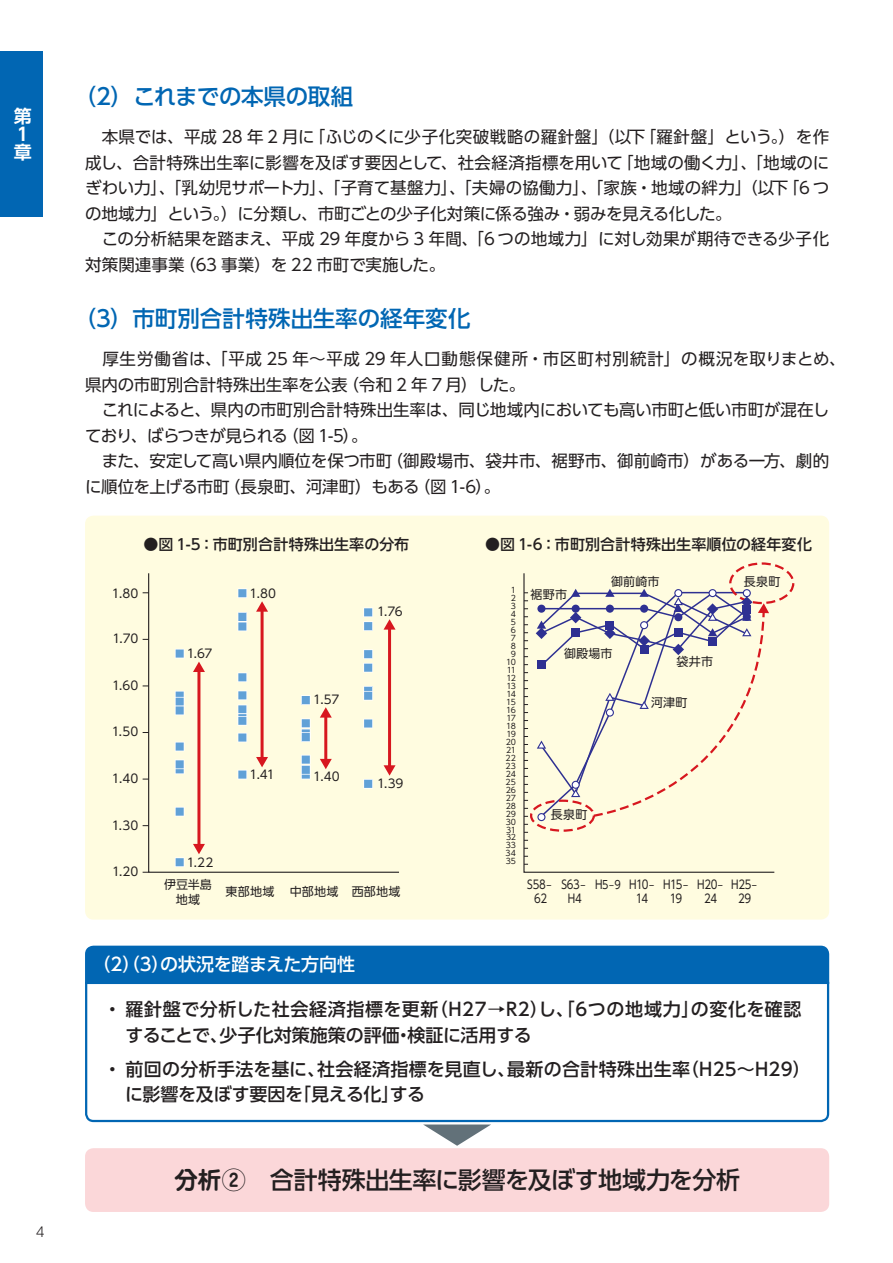
<style>
.page{position:relative;width:893px;height:1263px;background:#fff}
.page>*{position:absolute;margin:0;border:0;box-sizing:border-box;transform-origin:0 0}
.t1{font:24px "UD Shin Go Pr 6 N Medium 90 pv RKSJ H";letter-spacing:-.02em;color:#231f20}
.t2{font:22.5px "UD Shin Go Pr 6 N Medium 90 pv RKSJ H";color:#0166b3}
.t3{font:22.5px "UD Shin Go Pr 6 N Medium 90 pv RKSJ H";letter-spacing:-.02em;color:#0166b3}
.t4{font:18px/25.5px "UD Shin Go Pr 6 N Medium 90 pv RKSJ H";letter-spacing:.015em;color:#231f20}
.t5{font:18px "UD Shin Go Pr 6 N Medium 90 pv RKSJ H";letter-spacing:-.015em;color:#fff}
.t6{font:18px/18px "UD Shin Go Pr 6 N De Bold 83 pv RKSJ H";color:#fff}
.t7{font:16.5px/25.5px "UD Shin Go Pr 6 N Regular 90 pv RKSJ H";color:#231f20}
.t8{font:15px "UD Shin Go Pr 6 N Medium 90 pv RKSJ H";letter-spacing:.005em;color:#231f20}
.t9{font:13.5px "UD Shin Go Pr 6 N Light 90 pv RKSJ H";color:#231f20}
.t10{font:12px/15px "UD Shin Go Pr 6 N Regular 90 pv RKSJ H";letter-spacing:.005em;color:#231f20;text-align:center}
.t11{font:12px/13.5px "UD Shin Go Pr 6 N Regular 90 pv RKSJ H";letter-spacing:.005em;color:#231f20;text-align:center;scale:.85 1}
.t12{font:12px "UD Shin Go Pr 6 N Regular 90 pv RKSJ H";letter-spacing:.025em;color:#231f20}
.t13{font:7.8px/7.9px "UD Shin Go Pr 6 N Regular 90 pv RKSJ H";letter-spacing:-.02em;color:#231f20;text-align:right}
.s1{font-size:11.4px}
.s2{font-family:"Jun 501 Pro Bold 90 pv RKSJ H"}
</style>
<div class="page">
<div style="left:0;top:51px;width:43px;height:166px;background:#0166b3"></div>
<div style="left:85px;top:516px;width:744px;height:403px;background:#fffce0;border-radius:9px"></div>
<svg style="left:148px;top:573px;width:251px;height:300px"></svg>
<svg style="left:523px;top:572px;width:252px;height:301px"></svg>
<hr style="left:197px;top:670px;width:3px;height:176px;background:#d7171f">
<svg style="left:193px;top:662px;width:12px;height:10px"></svg>
<svg style="left:193px;top:844px;width:12px;height:10px"></svg>
<hr style="left:261px;top:610px;width:3px;height:149px;background:#d7171f">
<svg style="left:256px;top:601px;width:12px;height:11px"></svg>
<svg style="left:256px;top:757px;width:12px;height:10px"></svg>
<hr style="left:388px;top:628px;width:3px;height:139px;background:#d7171f">
<svg style="left:384px;top:619px;width:12px;height:11px"></svg>
<svg style="left:384px;top:765px;width:12px;height:11px"></svg>
<hr style="left:324px;top:716px;width:3px;height:45px;background:#d7171f">
<svg style="left:320px;top:707px;width:12px;height:11px"></svg>
<svg style="left:320px;top:759px;width:12px;height:10px"></svg>
<div style="left:530px;top:799px;width:65px;height:33px;border:2px dashed #d7171f;border-radius:50%"></div>
<div style="left:729px;top:562px;width:65px;height:42px;border:2px dashed #d7171f;border-radius:50%"></div>
<svg style="left:175px;top:649px;width:9px;height:9px"></svg>
<svg style="left:238px;top:588px;width:9px;height:10px"></svg>
<svg style="left:238px;top:612px;width:9px;height:19px"></svg>
<svg style="left:238px;top:672px;width:9px;height:10px"></svg>
<svg style="left:238px;top:690px;width:9px;height:35px"></svg>
<svg style="left:238px;top:733px;width:9px;height:9px"></svg>
<svg style="left:238px;top:770px;width:9px;height:9px"></svg>
<svg style="left:363px;top:779px;width:10px;height:10px"></svg>
<svg style="left:363px;top:719px;width:10px;height:9px"></svg>
<svg style="left:363px;top:686px;width:10px;height:14px"></svg>
<svg style="left:363px;top:649px;width:10px;height:23px"></svg>
<svg style="left:363px;top:607px;width:10px;height:24px"></svg>
<svg style="left:301px;top:755px;width:10px;height:24px"></svg>
<svg style="left:301px;top:718px;width:10px;height:24px"></svg>
<svg style="left:301px;top:695px;width:10px;height:10px"></svg>
<svg style="left:175px;top:691px;width:9px;height:24px"></svg>
<svg style="left:175px;top:742px;width:9px;height:9px"></svg>
<svg style="left:175px;top:759px;width:9px;height:15px"></svg>
<svg style="left:175px;top:807px;width:9px;height:9px"></svg>
<svg style="left:175px;top:857px;width:9px;height:10px"></svg>
<svg style="left:536px;top:589px;width:233px;height:232px"></svg>
<svg style="left:85px;top:981px;width:745px;height:142px"></svg>
<div style="left:85px;top:946px;width:744px;height:38px;background:#0166b3"></div>
<div style="left:85px;top:1148px;width:744px;height:64px;background:#fbd7d9;border-radius:9px"></div>
<svg style="left:423px;top:1124px;width:68px;height:22px"></svg>
<p class="t6" style="left:14px;top:109px;width:19px">第<br>１章</p>
<p class="t9" style="left:36px;top:1226px;width:10px">4</p>
<h2 class="t3" style="left:74px;top:88px;width:281px">（2）これまでの本県の取組</h2>
<p class="t7" style="left:85px;top:126px;width:746px">　本県では、平成 28 年 2 月に「ふじのくに少子化突破戦略の羅針盤」（以下「羅針盤」という。）を作成し、合計特殊出生率に影響を及ぼす要因として、社会経済指標を用いて「地域の働く力」、「地域のにぎわい力」、「乳幼児サポート力」、「子育て基盤力」、「夫婦の協働力」、「家族・地域の絆力」（以下「6 つの地域力」という。）に分類し、市町ごとの少子化対策に係る強み・弱みを見える化した。<br>　この分析結果を踏まえ、平成 29 年度から 3 年間、「6つの地域力」に対し効果が期待できる少子化対策関連事業（63 事業）を 22 市町で実施した。</p>
<h2 class="t2" style="left:74px;top:310px;width:398px">（3）市町別合計特殊出生率の経年変化</h2>
<p class="t7" style="left:85px;top:349px;width:762px">　厚生労働省は、「平成 25 年～平成 29 年人口動態保健所・市区町村別統計」の概況を取りまとめ、県内の市町別合計特殊出生率を公表（令和 2 年 7 月）した。<br>　これによると、県内の市町別合計特殊出生率は、同じ地域内においても高い市町と低い市町が混在しており、ばらつきが見られる（図 1-5）。<br>　また、安定して高い県内順位を保つ市町（御殿場市、袋井市、裾野市、御前崎市）がある一方、劇的に順位を上げる市町（長泉町、河津町）もある（図 1-6）。</p>
<p class="t8" style="left:144px;top:539px;width:267px">●図 1-5：市町別合計特殊出生率の分布</p>
<p class="t8" style="left:485px;top:539px;width:328px">●図 1-6：市町別合計特殊出生率順位の経年変化</p>
<p class="t10" style="left:112px;top:587px;width:28px">1.80</p>
<p class="t13" style="left:506px;top:587px;width:12px">1<br>2<br>3<br>4<br>5<br>6<br>7<br>8<br>9<br>10<br>11<br>12<br>13<br>14<br>15<br>16<br>17<br>18<br>19<br>20<br>21<br>22<br>23<br>24<br>25<br>26<br>27<br>28<br>29<br>30<br>31<br>32<br>33<br>34<br>35</p>
<p class="t10" style="left:249px;top:587px;width:28px">1.80</p>
<p class="t10" style="left:377px;top:606px;width:27px">1.76</p>
<p class="t10" style="left:112px;top:633px;width:27px">1.70</p>
<p class="t10" style="left:112px;top:680px;width:28px">1.60</p>
<p class="t10" style="left:112px;top:726px;width:28px">1.50</p>
<p class="t10" style="left:112px;top:773px;width:28px">1.40</p>
<p class="t10" style="left:112px;top:819px;width:28px">1.30</p>
<p class="t10" style="left:112px;top:865px;width:28px">1.20</p>
<p class="t10" style="left:187px;top:648px;width:27px">1.67</p>
<p class="t10" style="left:313px;top:694px;width:28px">1.57</p>
<p class="t10" style="left:249px;top:769px;width:27px">1.41</p>
<p class="t10" style="left:313px;top:771px;width:28px">1.40</p>
<p class="t10" style="left:377px;top:777px;width:28px">1.39</p>
<p class="t10" style="left:187px;top:856px;width:28px">1.22</p>
<p class="t10" style="left:531px;top:588px;width:38px">裾野市</p>
<p class="t10" style="left:611px;top:576px;width:50px">御前崎市</p>
<p class="t10" style="left:744px;top:576px;width:38px">長泉町</p>
<p class="t10" style="left:564px;top:648px;width:50px">御殿場市</p>
<p class="t10" style="left:677px;top:655px;width:38px">袋井市</p>
<p class="t10" style="left:651px;top:696px;width:38px">河津町</p>
<p class="t10" style="left:551px;top:809px;width:38px">長泉町</p>
<p class="t10" style="left:164px;top:878px;width:49px">伊豆半島地域</p>
<p class="t10" style="left:226px;top:885px;width:50px">東部地域</p>
<p class="t12" style="left:290px;top:887px;width:112px">中部地域 西部地域</p>
<p class="t11" style="left:527px;top:880px;width:30px">S58‒<br>62</p>
<p class="t11" style="left:561px;top:880px;width:30px">S63‒<br>H4</p>
<p class="t11" style="left:636px;top:880px;width:23px;text-align:left;text-indent:-41px">H<span class="s1">5‒9</span> H10‒<br>14</p>
<p class="t11" style="left:663px;top:880px;width:31px">H15‒<br>19</p>
<p class="t11" style="left:697px;top:880px;width:32px">H20‒<br>24</p>
<p class="t11" style="left:731px;top:880px;width:32px">H25‒<br>29</p>
<p class="t5" style="left:93px;top:957px;width:264px">（2）（3）の状況を踏まえた方向性</p>
<p class="t4" style="left:125px;top:999px;width:678px;text-indent:-22px">・ 羅針盤で分析した社会経済指標を更新（H27→R2）し、「6つの地域力」の変化を確認することで、少子化対策施策の評価・検証に活用する</p>
<p class="t4" style="left:125px;top:1059px;width:687px;text-indent:-22px">・ 前回の分析手法を基に、社会経済指標を見直し、最新の合計特殊出生率（H25～H29）に影響を及ぼす要因を「見える化」する</p>
<h1 class="t1" style="left:174px;top:1171px;width:567px"><span class="s2">分析②　</span>合計特殊出生率に影響を及ぼす地域力を分析</h1>
</div>
